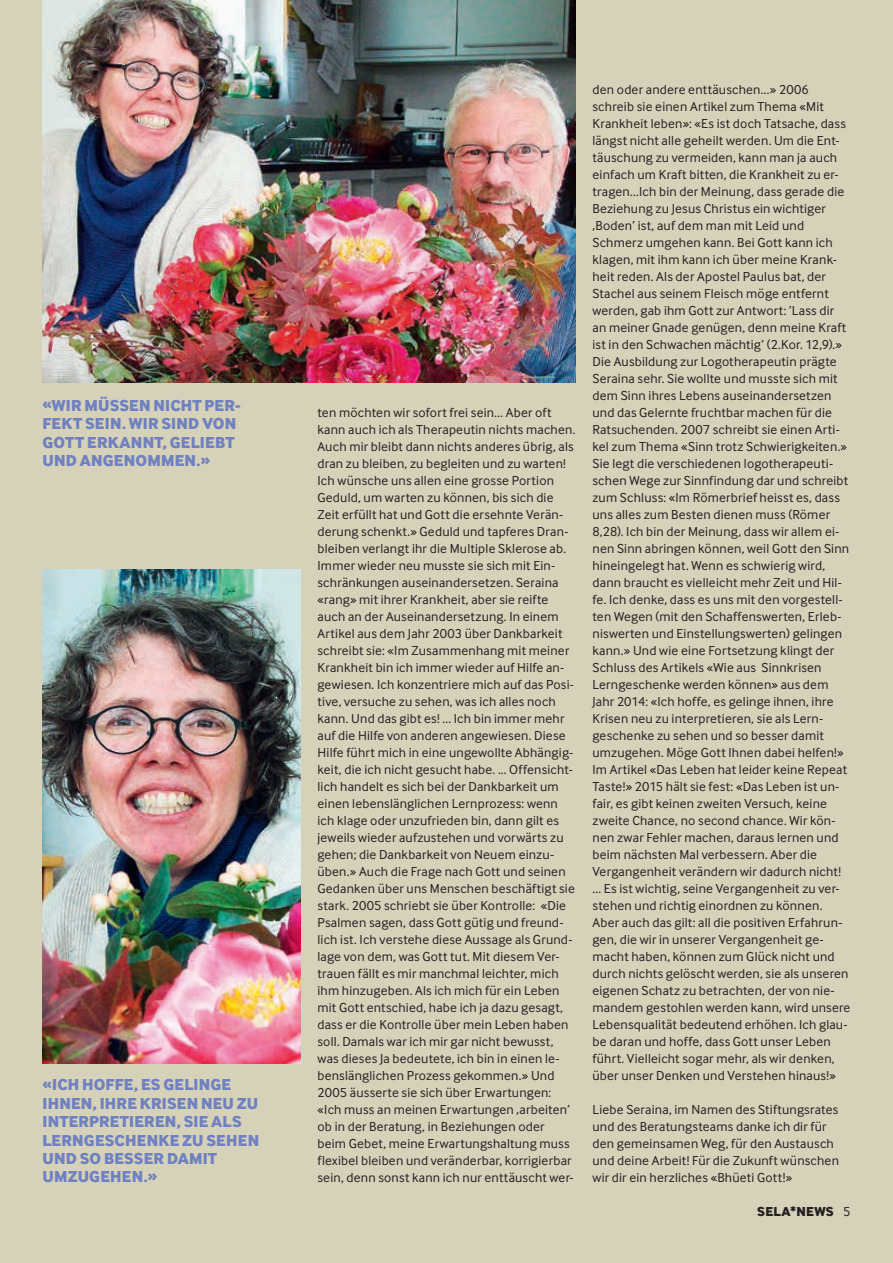
<style>
.page{position:relative;width:893px;height:1263px;background:#d6d1b9}
.page>*{position:absolute;margin:0;border:0;box-sizing:border-box;transform-origin:0 0}
.t1{font:16.5px/18.5px "Inter Face Corp X Bold";letter-spacing:.01em;color:#6f81c0}
.t2{font:13.5px/17px "Inter Face Corp";letter-spacing:.015em;color:#231f20}
.t3{font:13.5px "Inter Face Corp X Bold";letter-spacing:.025em;color:#231f20}
.s1{font-family:"Inter Face Corp"}
</style>
<div class="page">
<img style="left:43px;top:0;width:532px;height:383px">
<img style="left:43px;top:570px;width:257px;height:493px">
<p class="t1" style="left:43px;top:396px;width:200px">«WIR MÜSSEN NICHT PER-<br>FEKT SEIN. WIR SIND VON<br>GOTT ERKANNT, GELIEBT<br>UND ANGENOMMEN.»</p>
<p class="t1" style="left:43px;top:1075px;width:218px">«ICH HOFFE, ES GELINGE<br>IHNEN, IHRE KRISEN NEU ZU<br>INTERPRETIEREN, SIE ALS<br>LERNGESCHENKE ZU SEHEN<br>UND SO BESSER DAMIT<br>UMZUGEHEN.»</p>
<p class="t2" style="left:317px;top:404px;width:259px">ten möchten wir sofort frei sein... Aber oft kann auch ich als Therapeutin nichts machen.<br>Auch mir bleibt dann nichts anderes übrig, als dran zu bleiben, zu begleiten und zu warten!<br>Ich wünsche uns allen eine grosse Portion Geduld, um warten zu können, bis sich die Zeit erfüllt hat und Gott die ersehnte Verän&shy;derung schenkt.» Geduld und tapferes Dran&shy;bleiben verlangt ihr die Multiple Sklerose ab.<br>Immer wieder neu musste sie sich mit Ein&shy;schränkungen auseinandersetzen. Seraina «rang» mit ihrer Krankheit, aber sie reifte auch an der Auseinandersetzung. In einem Artikel aus dem Jahr 2003 über Dankbarkeit schreibt sie: «Im Zusammenhang mit meiner Krankheit bin ich immer wieder auf Hilfe an&shy;gewiesen. Ich konzentriere mich auf das Posi&shy;tive, versuche zu sehen, was ich alles noch kann. Und das gibt es! ... Ich bin immer mehr auf die Hilfe von anderen angewiesen. Diese Hilfe führt mich in eine ungewollte Abhängig&shy;keit, die ich nicht gesucht habe. ... Offensicht&shy;lich handelt es sich bei der Dankbarkeit um einen lebenslänglichen Lernprozess: wenn ich klage oder unzufrieden bin, dann gilt es jeweils wieder aufzustehen und vorwärts zu gehen; die Dankbarkeit von Neuem einzu&shy;üben.» Auch die Frage nach Gott und seinen Gedanken über uns Menschen beschäftigt sie stark. 2005 schriebt sie über Kontrolle: «Die Psalmen sagen, dass Gott gütig und freund&shy;lich ist. Ich verstehe diese Aussage als Grund&shy;lage von dem, was Gott tut. Mit diesem Ver&shy;trauen fällt es mir manchmal leichter, mich ihm hinzugeben. Als ich mich für ein Leben mit Gott entschied, habe ich ja dazu gesagt, dass er die Kontrolle über mein Leben haben soll. Damals war ich mir gar nicht bewusst, was dieses Ja bedeutete, ich bin in einen le&shy;benslänglichen Prozess gekommen.» Und 2005 äusserte sie sich über Erwartungen: «Ich muss an meinen Erwartungen ‚arbeiten’ ob in der Beratung, in Beziehungen oder beim Gebet, meine Erwartungshaltung muss flexibel bleiben und veränderbar, korrigierbar sein, denn sonst kann ich nur enttäuscht wer-</p>
<p class="t2" style="left:592px;top:81px;width:259px">den oder andere enttäuschen...» 2006 schreib sie einen Artikel zum Thema «Mit Krankheit leben»: «Es ist doch Tatsache, dass längst nicht alle geheilt werden. Um die Ent&shy;täuschung zu vermeiden, kann man ja auch einfach um Kraft bitten, die Krankheit zu er&shy;tragen...Ich bin der Meinung, dass gerade die Beziehung zu Jesus Christus ein wichtiger ‚Boden’ ist, auf dem man mit Leid und Schmerz umgehen kann. Bei Gott kann ich klagen, mit ihm kann ich über meine Krank&shy;heit reden. Als der Apostel Paulus bat, der Stachel aus seinem Fleisch möge entfernt werden, gab ihm Gott zur Antwort: ’Lass dir an meiner Gnade genügen, denn meine Kraft ist in den Schwachen mächtig’ (2.Kor. 12,9).» Die Ausbildung zur Logotherapeutin prägte Seraina sehr. Sie wollte und musste sich mit dem Sinn ihres Lebens auseinandersetzen und das Gelernte fruchtbar machen für die Ratsuchenden. 2007 schreibt sie einen Arti&shy;kel zum Thema «Sinn trotz Schwierigkeiten.» Sie legt die verschiedenen logotherapeuti&shy;schen Wege zur Sinnfindung dar und schreibt zum Schluss: «Im Römerbrief heisst es, dass uns alles zum Besten dienen muss (Römer 8,28). Ich bin der Meinung, dass wir allem ei&shy;nen Sinn abringen können, weil Gott den Sinn hineingelegt hat. Wenn es schwierig wird, dann braucht es vielleicht mehr Zeit und Hil&shy;fe. Ich denke, dass es uns mit den vorgestell&shy;ten Wegen (mit den Schaffenswerten, Erleb&shy;niswerten und Einstellungswerten) gelingen kann.» Und wie eine Fortsetzung klingt der Schluss des Artikels «Wie aus Sinnkrisen Lerngeschenke werden können» aus dem Jahr 2014: «Ich hoffe, es gelinge ihnen, ihre Krisen neu zu interpretieren, sie als Lern&shy;geschenke zu sehen und so besser damit umzugehen. Möge Gott Ihnen dabei helfen!» Im Artikel «Das Leben hat leider keine Repeat Taste!» 2015 hält sie fest: «Das Leben ist un&shy;fair, es gibt keinen zweiten Versuch, keine zweite Chance, no second chance. Wir kön&shy;nen zwar Fehler machen, daraus lernen und beim nächsten Mal verbessern. Aber die Vergangenheit verändern wir dadurch nicht! ... Es ist wichtig, seine Vergangenheit zu ver&shy;stehen und richtig einordnen zu können.<br>Aber auch das gilt: all die positiven Erfahrun&shy;gen, die wir in unserer Vergangenheit ge&shy;macht haben, können zum Glück nicht und durch nichts gelöscht werden, sie als unseren eigenen Schatz zu betrachten, der von nie&shy;mandem gestohlen werden kann, wird unsere Lebensqualität bedeutend erhöhen. Ich glau&shy;be daran und hoffe, dass Gott unser Leben führt. Vielleicht sogar mehr, als wir denken, über unser Denken und Verstehen hinaus!»</p>
<p class="t2" style="left:592px;top:1101px;width:248px">Liebe Seraina, im Namen des Stiftungsrates und des Beratungsteams danke ich dir für den gemeinsamen Weg, für den Austausch und deine Arbeit! Für die Zukunft wünschen wir dir ein herzliches «Bhüeti Gott!»</p>
<p class="t3" style="left:757px;top:1203px;width:95px">SELA*NEWS <span class="s1">5</span></p>
</div>
